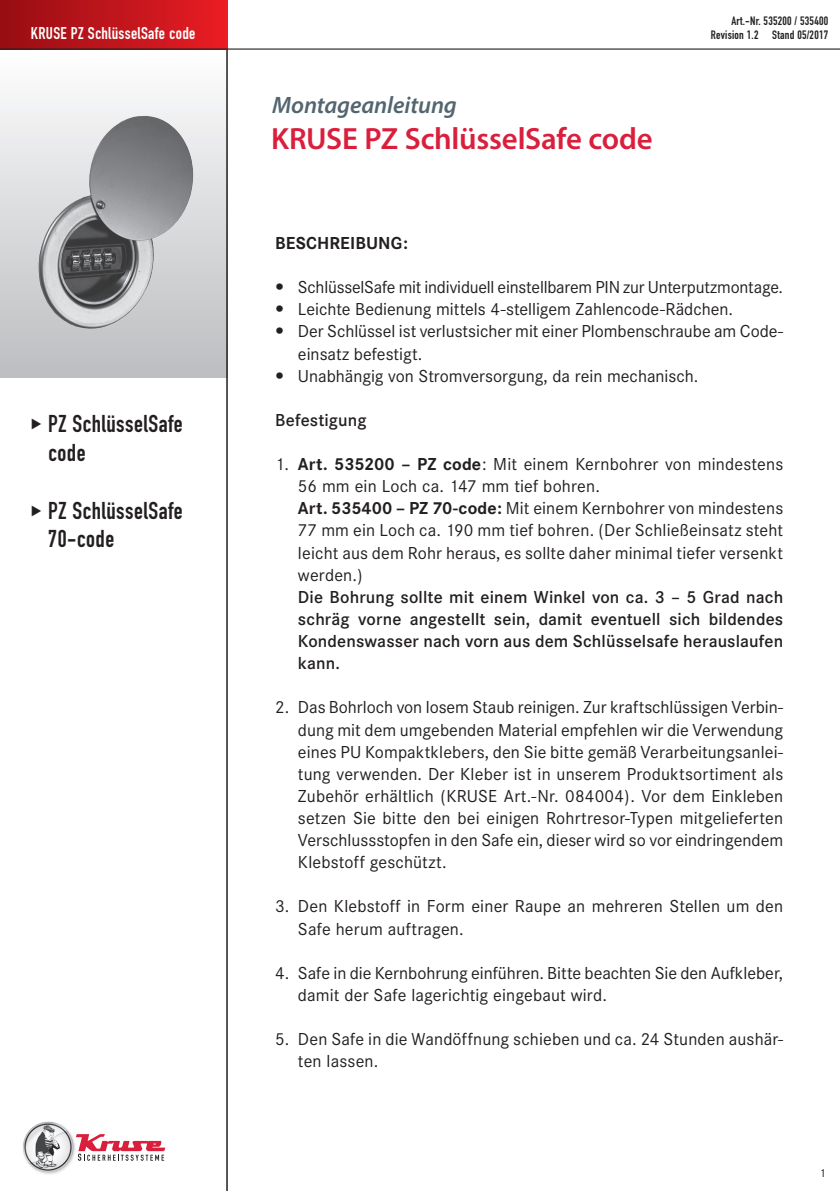
<style>
.page{position:relative;width:840px;height:1191px;background:#fff}
.page>*{position:absolute;margin:0;border:0;box-sizing:border-box;transform-origin:0 0}
.t1{font:600 30.8px "Myriad Pro";letter-spacing:-.01em;color:#da1f3d}
.t2{font:24px/29px "DIN Engschrift";letter-spacing:.02em;color:#231f20}
.t3{font:italic 600 23.8px "Myriad Pro";letter-spacing:-.005em;color:#53656e}
.t4{font:18px/22.2px "Corporate S";letter-spacing:.005em;color:#231f20}
.t5{font:600 18px/22.2px "Corporate S";letter-spacing:.01em;color:#231f20;text-align:justify}
.t6{font:700 18px "Corporate S";letter-spacing:.01em;color:#231f20}
.t7{font:16.8px "DIN Engschrift";letter-spacing:.02em;color:#fff}
.t8{font:12px "DIN Engschrift";letter-spacing:.02em;color:#231f20}
.t9{font:12px "Corporate S";color:#231f20}
.s1{font-family:"Helvetica Neue LT Pro";font-weight:700;font-stretch:condensed}
.s2{font-weight:700}
</style>
<div class="page">
<div style="left:0;top:50px;width:227px;height:327px;background:linear-gradient(to bottom,#fdfefe,#bcbdc0)"></div>
<img style="left:25px;top:91px;width:201px;height:254px">
<hr style="left:226px;top:49px;width:2px;height:1142px;background:#231f20">
<div style="left:0;top:0;width:227px;height:50px;background:linear-gradient(to right,#950e13,#ea1c24)"></div>
<hr style="left:0;top:48px;width:839px;height:2px;background:#231f20">
<svg style="left:81px;top:1134px;width:84px;height:26px"></svg>
<img style="left:23px;top:1125px;width:58px;height:49px">
<img style="left:23px;top:1121px;width:50px;height:51px;border-radius:25px">
<p class="t8" style="left:731px;top:14px;width:98px">Art.-Nr. 535200 / 535400</p>
<p class="t7" style="left:31px;top:23px;width:166px">KRUSE PZ SchlüsselSafe code</p>
<p class="t8" style="left:710px;top:28px;width:119px">Revision 1.2 Stand 05/2017</p>
<h2 class="t2" style="left:48px;top:409px;width:136px;text-indent:-20px">◆PZ SchlüsselSafe code</h2>
<h2 class="t2" style="left:48px;top:495px;width:136px;text-indent:-20px">◆PZ SchlüsselSafe<br>70-code</h2>
<h3 class="t3" style="left:272px;top:90px;width:186px">Montageanleitung</h3>
<h1 class="t1" style="left:271px;top:119px;width:383px">KRUSE PZ SchlüsselSafe code</h1>
<p class="t6" style="left:275px;top:233px;width:134px">BESCHREIBUNG:</p>
<p class="t4" style="left:275px;top:276px;width:509px"><span class="s1">•</span> SchlüsselSafe mit individuell einstellbarem PIN zur Unterputzmontage.</p>
<p class="t4" style="left:275px;top:298px;width:459px"><span class="s1">•</span> Leichte Bedienung mittels 4-stelligem Zahlencode-Rädchen.</p>
<p class="t4" style="left:298px;top:320px;width:486px;text-indent:-23px"><span class="s1">•</span> Der Schlüssel ist verlustsicher mit einer Plombenschraube am Code&shy;einsatz befestigt.</p>
<p class="t4" style="left:275px;top:365px;width:424px"><span class="s1">•</span> Unabhängig von Stromversorgung, da rein mechanisch.</p>
<p class="t5" style="left:275px;top:409px;width:93px">Befestigung</p>
<p class="t4" style="left:298px;top:453px;width:486px;text-indent:-23px">1. <span class="s2">Art. 535200 – PZ code</span>: Mit einem Kernbohrer von mindestens 56 mm ein Loch ca. 147 mm tief bohren.<br><span class="s2">Art. 535400 – PZ 70-code:</span> Mit einem Kernbohrer von mindestens 77 mm ein Loch ca. 190 mm tief bohren. (Der Schließeinsatz steht leicht aus dem Rohr heraus, es sollte daher minimal tiefer versenkt werden.)</p>
<p class="t5" style="left:298px;top:586px;width:486px">Die Bohrung sollte mit einem Winkel von ca. 3 – 5 Grad nach schräg vorne angestellt sein, damit eventuell sich bildendes Kondenswasser nach vorn aus dem Schlüsselsafe herauslaufen kann.</p>
<p class="t4" style="left:298px;top:696px;width:486px;text-align:justify;text-indent:-23px">2. Das Bohrloch von losem Staub reinigen. Zur kraftschlüssigen Verbin&shy;dung mit dem umgebenden Material empfehlen wir die Verwendung eines PU Kompaktklebers, den Sie bitte gemäß Verarbeitungsanlei&shy;tung verwenden. Der Kleber ist in unserem Produktsortiment als Zubehör erhältlich (KRUSE Art.-Nr. 084004). Vor dem Einkleben setzen Sie bitte den bei einigen Rohrtresor-Typen mitgelieferten Verschlussstopfen in den Safe ein, dieser wird so vor eindringendem Klebstoff geschützt.</p>
<p class="t4" style="left:298px;top:895px;width:486px;text-indent:-23px">3. Den Klebstoff in Form einer Raupe an mehreren Stellen um den<br>Safe herum auftragen.</p>
<p class="t4" style="left:298px;top:961px;width:486px;text-indent:-23px">4. Safe in die Kernbohrung einführen. Bitte beachten Sie den Aufkleber, damit der Safe lagerichtig eingebaut wird.</p>
<p class="t4" style="left:298px;top:1028px;width:486px;text-indent:-23px">5. Den Safe in die Wandöffnung schieben und ca. 24 Stunden aushär&shy;ten lassen.</p>
<p class="t9" style="left:818px;top:1166px;width:8px">1</p>
</div>
